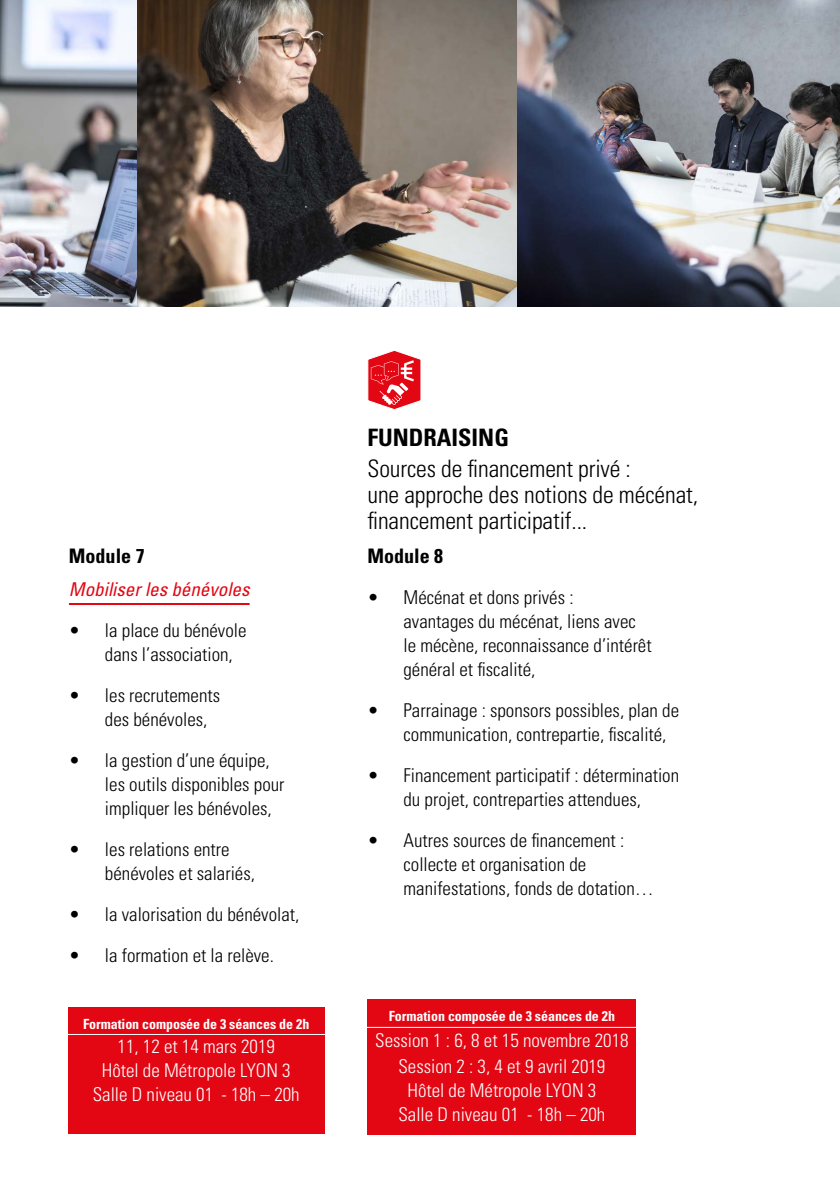
<style>
.page{position:relative;width:840px;height:1191px;background:#fff}
.page>*{position:absolute;margin:0;border:0;box-sizing:border-box;transform-origin:0 0}
.t1{font:300 condensed 24px/26px "Univers LT Std";letter-spacing:-.005em;color:#000}
.t2{font:700 condensed 24px "Univers LT Std";color:#000}
.t3{font:700 condensed 20px "Univers LT Std";color:#000}
.t4{font:300 condensed 19px/24px "Univers LT Std";color:#000}
.t5{font:300 condensed 19px/24px "Univers LT Std";color:#fff;text-align:center}
.t6{font:italic condensed 19px "Univers LT Std";color:#e30613}
.t7{font:700 condensed 14px "Univers LT Std";letter-spacing:-.005em;color:#fff}
</style>
<div class="page">
<img style="left:0;top:0;width:517px;height:306px">
<img style="left:517px;top:0;width:322px;height:306px">
<svg style="left:367px;top:350px;width:54px;height:60px"></svg>
<hr style="left:69px;top:603px;width:180px;height:2px;background:#e30613">
<div style="left:68px;top:1007px;width:256px;height:127px;background:#e30613"></div>
<div style="left:367px;top:999px;width:269px;height:135px;background:#e30613"></div>
<hr style="left:47px;top:1034px;width:278px;height:1px;background:#fff">
<hr style="left:366px;top:1026px;width:278px;height:1px;background:#fff">
<p class="t3" style="left:69px;top:544px;width:77px">Module 7</p>
<p class="t6" style="left:69px;top:577px;width:182px">Mobiliser les bénévoles</p>
<p class="t4" style="left:105px;top:618px;width:143px;text-indent:-36px">• la place du bénévole dans l’association,</p>
<p class="t4" style="left:105px;top:683px;width:117px;text-indent:-36px">• les recrutements des bénévoles,</p>
<p class="t4" style="left:105px;top:748px;width:181px;text-indent:-36px">• la gestion d’une équipe, les outils disponibles pour impliquer les bénévoles,</p>
<p class="t4" style="left:105px;top:837px;width:151px;text-indent:-36px">• les relations entre bénévoles et salariés,</p>
<p class="t4" style="left:69px;top:902px;width:232px">• la valorisation du bénévolat,</p>
<p class="t4" style="left:69px;top:943px;width:206px">• la formation et la relève.</p>
<p class="t7" style="left:83px;top:1015px;width:228px">Formation composée de 3 séances de 2h</p>
<p class="t5" style="left:93px;top:1034px;width:208px">11, 12 et 14 mars 2019<br>Hôtel de Métropole LYON 3<br>Salle D niveau 01 - 18h – 20h</p>
<p class="t2" style="left:367px;top:422px;width:143px">FUNDRAISING</p>
<p class="t1" style="left:367px;top:456px;width:332px">Sources de financement privé :<br>une approche des notions de mécénat, financement participatif...</p>
<p class="t3" style="left:367px;top:544px;width:77px">Module 8</p>
<p class="t4" style="left:403px;top:585px;width:249px;text-indent:-36px">• Mécénat et dons privés :<br>avantages du mécénat, liens avec le mécène, reconnaissance d’intérêt général et fiscalité,</p>
<p class="t4" style="left:403px;top:698px;width:277px;text-indent:-36px">• Parrainage : sponsors possibles, plan de communication, contrepartie, fiscalité,</p>
<p class="t4" style="left:367px;top:763px;width:313px;text-align:center">• Financement participatif : détermination du projet, contreparties attendues,</p>
<p class="t4" style="left:403px;top:828px;width:252px;text-indent:-36px">• Autres sources de financement : collecte et organisation de manifestations, fonds de dotation…</p>
<p class="t7" style="left:388px;top:1007px;width:228px">Formation composée de 3 séances de 2h</p>
<p class="t5" style="left:375px;top:1026px;width:255px;line-height:26px">Session 1 : 6, 8 et 15 novembre 2018<br>Session 2 : 3, 4 et 9 avril 2019</p>
<p class="t5" style="left:398px;top:1077px;width:208px">Hôtel de Métropole LYON 3<br>Salle D niveau 01 - 18h – 20h</p>
</div>
